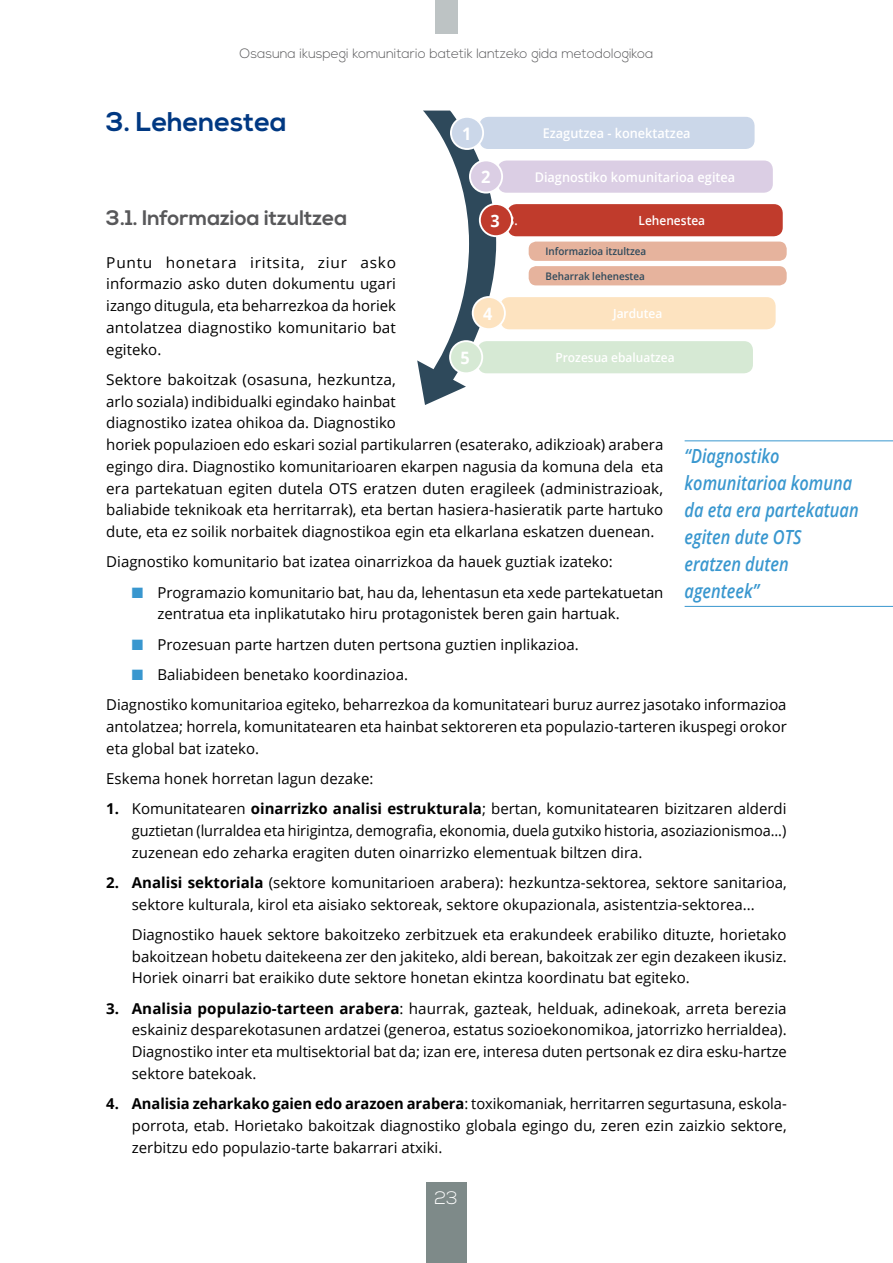
<style>
.page{position:relative;width:893px;height:1263px;background:#fff}
.page>*{position:absolute;margin:0;border:0;box-sizing:border-box;transform-origin:0 0}
.t1{font:700 27px "Nexa";color:#003882}
.t2{font:700 21px "Nexa";color:#58585a}
.t3{font:italic 600 19.5px/27px "Open Sans";color:#3997cf;scale:.84 1}
.t4{font:300 18px "Nexa";color:#fff}
.t5{font:700 17.25px "Open Sans";color:#fff;scale:.95 1}
.t6{font:700 17.1px "Open Sans";color:#fff;scale:.95 1}
.t7{font:15px/21.8px "Open Sans";color:#000;text-align:justify}
.t8{font:300 13.5px "Nexa";color:#58585a}
.t9{font:600 13.35px "Open Sans";color:#fff;scale:.95 1}
.t10{font:600 12.6px "Open Sans";color:#fff;scale:.95 1}
.t11{font:600 10.35px "Open Sans";color:#2e495b;scale:.95 1}
.s1{color:#3997cf}
.s2{font-weight:700}
</style>
<div class="page">
<div style="left:435px;top:0;width:23px;height:34px;background:#bdc3c4"></div>
<div style="left:426px;top:1182px;width:40px;height:81px;background:#7e8a89"></div>
<hr style="left:685px;top:440px;width:208px;height:1px;background:#3997cf">
<hr style="left:685px;top:606px;width:208px;height:1px;background:#3997cf">
<svg style="left:417px;top:111px;width:79px;height:294px"></svg>
<div style="left:479px;top:117px;width:276px;height:32px;background:#cbd7e9;border-radius:9px"></div>
<div style="left:529px;top:242px;width:258px;height:19px;background:#e6b39d;border-radius:8px"></div>
<div style="left:529px;top:266px;width:258px;height:19px;background:#e6b39d;border-radius:8px"></div>
<div style="left:498px;top:161px;width:275px;height:32px;background:#dbcee4;border-radius:9px"></div>
<div style="left:508px;top:204px;width:275px;height:32px;background:#c03b2c;border-radius:9px"></div>
<div style="left:500px;top:297px;width:276px;height:32px;background:#fde3c0;border-radius:9px"></div>
<div style="left:478px;top:341px;width:275px;height:32px;background:#d6e9d4;border-radius:9px"></div>
<div style="left:451px;top:117px;width:32px;height:32px;background:#cbd7e9;border-radius:50%"></div>
<div style="left:450px;top:116px;width:34px;height:34px;border:2px solid #fff;border-radius:50%"></div>
<div style="left:470px;top:160px;width:32px;height:33px;background:#dbcee4;border-radius:50%"></div>
<div style="left:469px;top:159px;width:34px;height:35px;border:2px solid #fff;border-radius:50%"></div>
<div style="left:480px;top:204px;width:32px;height:32px;background:#c03b2c;border-radius:50%"></div>
<div style="left:479px;top:203px;width:34px;height:34px;border:2px solid #fff;border-radius:50%"></div>
<div style="left:473px;top:297px;width:32px;height:32px;background:#fde3c0;border-radius:50%"></div>
<div style="left:472px;top:296px;width:34px;height:34px;border:2px solid #fff;border-radius:50%"></div>
<div style="left:450px;top:341px;width:32px;height:32px;background:#d6e9d4;border-radius:50%"></div>
<div style="left:449px;top:340px;width:34px;height:34px;border:2px solid #fff;border-radius:50%"></div>
<p class="t8" style="left:240px;top:46px;width:415px">Osasuna ikuspegi komunitario batetik lantzeko gida metodologikoa</p>
<h1 class="t1" style="left:106px;top:106px;width:182px">3. Lehenestea</h1>
<p class="t5" style="left:462px;top:121px;width:11px">1</p>
<p class="t5" style="left:481px;top:165px;width:11px">2</p>
<p class="t9" style="left:543px;top:124px;width:157px">Ezagutzea - konektatzea</p>
<p class="t9" style="left:535px;top:168px;width:213px">Diagnostiko komunitarioa egitea</p>
<h2 class="t2" style="left:106px;top:205px;width:242px">3.1. Informazioa itzultzea</h2>
<p class="t7" style="left:106px;top:251px;width:291px">Puntu honetara iritsita, ziur asko informazio asko duten dokumentu ugari izango ditugula, eta beharrezkoa da horiek antolatzea diagnostiko komunitario bat egiteko.</p>
<p class="t7" style="left:106px;top:368px;width:559px;text-align:left">Sektore bakoitzak (osasuna, hezkuntza,<br>arlo soziala) indibidualki egindako hainbat<br>diagnostiko izatea ohikoa da. Diagnostiko<br>horiek populazioen edo eskari sozial partikularren (esaterako, adikzioak) arabera egingo dira. Diagnostiko komunitarioaren ekarpen nagusia da komuna dela eta era partekatuan egiten dutela OTS eratzen duten eragileek (administrazioak, baliabide teknikoak eta herritarrak), eta bertan hasiera-hasieratik parte hartuko dute, eta ez soilik norbaitek diagnostikoa egin eta elkarlana eskatzen duenean.</p>
<p class="t7" style="left:106px;top:551px;width:508px">Diagnostiko komunitario bat izatea oinarrizkoa da hauek guztiak izateko:</p>
<p class="t7" style="left:157px;top:581px;width:508px;text-indent:-26px"><span class="s1">■</span> Programazio komunitario bat, hau da, lehentasun eta xede partekatuetan zentratua eta inplikatutako hiru protagonistek beren gain hartuak.</p>
<p class="t7" style="left:132px;top:633px;width:448px"><span class="s1">■</span> Prozesuan parte hartzen duten pertsona guztien inplikazioa.</p>
<p class="t7" style="left:106px;top:659px;width:682px;line-height:30.3px;text-indent:26px"><span class="s1">■</span> Baliabideen benetako koordinazioa.<br>Diagnostiko komunitarioa egiteko, beharrezkoa da komunitateari buruz aurrez jasotako informazioa</p>
<p class="t7" style="left:106px;top:715px;width:682px">antolatzea; horrela, komunitatearen eta hainbat sektoreren eta populazio-tarteren ikuspegi orokor eta global bat izateko.</p>
<p class="t7" style="left:106px;top:767px;width:269px">Eskema honek horretan lagun dezake:</p>
<p class="t7" style="left:132px;top:797px;width:656px;text-indent:-26px"><span class="s2">1.</span> Komunitatearen <span class="s2">oinarrizko analisi estrukturala</span>; bertan, komunitatearen bizitzaren alderdi guztietan (lurraldea eta hirigintza, demografia, ekonomia, duela gutxiko historia, asoziazionismoa...) zuzenean edo zeharka eragiten duten oinarrizko elementuak biltzen dira.</p>
<p class="t7" style="left:106px;top:871px;width:682px;text-align:center"><span class="s2">2. Analisi sektoriala</span> (sektore komunitarioen arabera): hezkuntza-sektorea, sektore sanitarioa, sektore kulturala, kirol eta aisiako sektoreak, sektore okupazionala, asistentzia-sektorea...</p>
<p class="t7" style="left:132px;top:923px;width:656px">Diagnostiko hauek sektore bakoitzeko zerbitzuek eta erakundeek erabiliko dituzte, horietako bakoitzean hobetu daitekeena zer den jakiteko, aldi berean, bakoitzak zer egin dezakeen ikusiz.<br>Horiek oinarri bat eraikiko dute sektore honetan ekintza koordinatu bat egiteko.</p>
<p class="t7" style="left:132px;top:997px;width:657px;text-indent:-26px"><span class="s2">3. Analisia populazio-tarteen arabera</span>: haurrak, gazteak, helduak, adinekoak, arreta berezia eskainiz desparekotasunen ardatzei (generoa, estatus sozioekonomikoa, jatorrizko herrialdea).<br>Diagnostiko inter eta multisektorial bat da; izan ere, interesa duten pertsonak ez dira esku-hartze sektore batekoak.</p>
<p class="t7" style="left:132px;top:1092px;width:656px;text-indent:-26px"><span class="s2">4. Analisia zeharkako gaien edo arazoen arabera</span>: toxikomaniak, herritarren segurtasuna, eskola&shy;porrota, etab. Horietako bakoitzak diagnostiko globala egingo du, zeren ezin zaizkio sektore, zerbitzu edo populazio-tarte bakarrari atxiki.</p>
<p class="t6" style="left:490px;top:208px;width:11px">3</p>
<p class="t10" style="left:508px;top:212px;width:12px">3.</p>
<p class="t10" style="left:638px;top:212px;width:72px">Lehenestea</p>
<p class="t11" style="left:546px;top:244px;width:108px">Informazioa itzultzea</p>
<p class="t11" style="left:546px;top:269px;width:106px">Beharrak lehenestea</p>
<p class="t6" style="left:483px;top:301px;width:11px">4</p>
<p class="t10" style="left:613px;top:305px;width:53px">Jardutea</p>
<p class="t10" style="left:555px;top:349px;width:127px">Prozesua ebaluatzea</p>
<p class="t6" style="left:461px;top:345px;width:11px">5</p>
<h3 class="t3" style="left:685px;top:441px;width:209px">“Diagnostiko komunitarioa komuna da eta era partekatuan egiten dute OTS eratzen duten agenteek”</h3>
<p class="t4" style="left:434px;top:1188px;width:25px">23</p>
</div>
